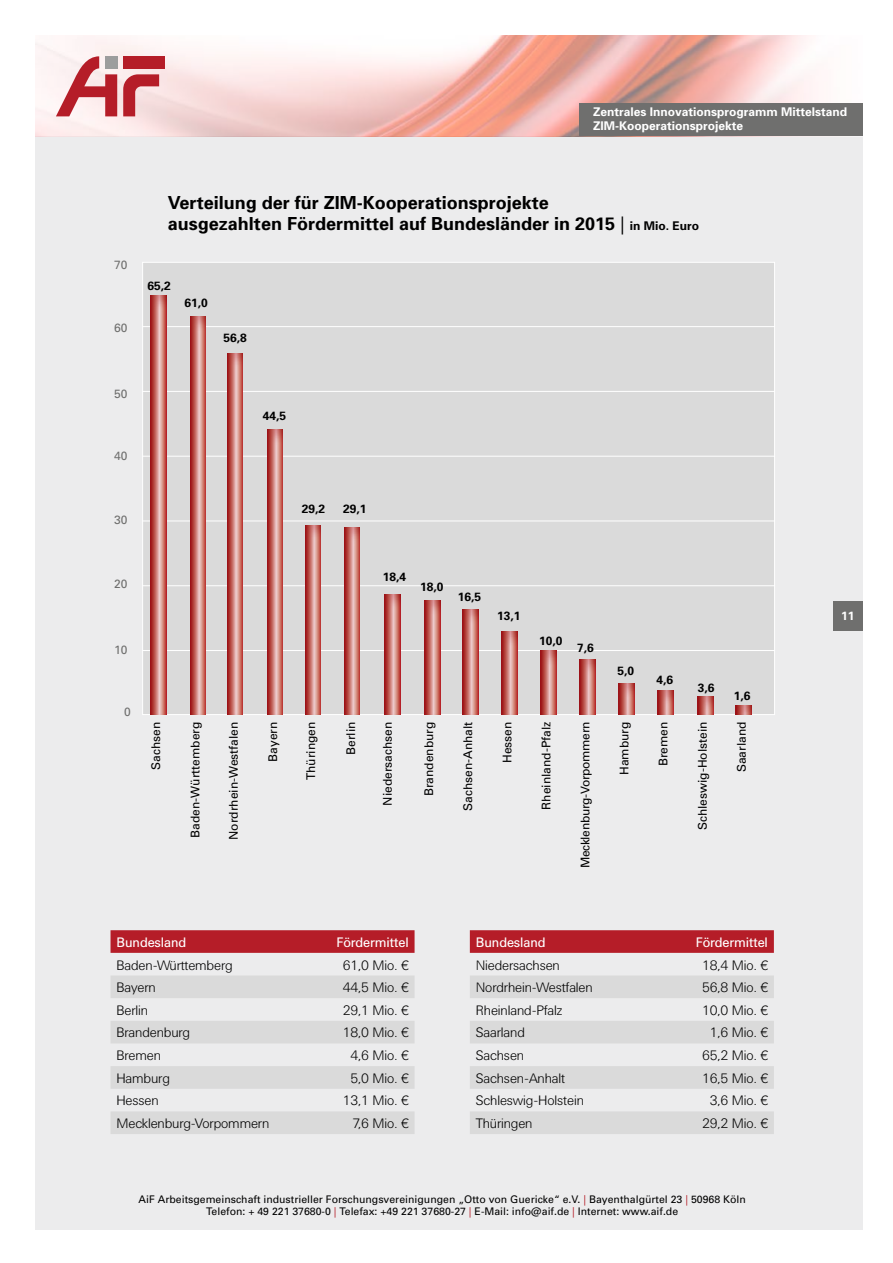
<style>
.page{position:relative;width:893px;height:1263px;background:#fff}
.page>*{position:absolute;margin:0;border:0;box-sizing:border-box;transform-origin:0 0}
.t1{font:700 18px/21px "Univers";color:#000}
.t2{font:300 13.5px "UN11";color:#000}
.t3{font:13.5px "UN11";color:#fff}
.t4{font:12px "Univers";color:#000}
.t5{font:700 12px/14.4px "Univers";color:#fff}
.t6{font:700 12px "Univers";color:#000}
.t7{font:12px "Univers";letter-spacing:-.025em;color:#000}
.t8{font:12px "Univers";color:#6f6f6e}
.t9{font:10.5px/12.6px "Univers";color:#000;text-align:center}
.s1{font-weight:400}
.s2{font-size:12px}
.s3{font-family:"Helvetica Neue LT Std"}
.s4{color:#b51d28}
</style>
<div class="page">
<div style="left:36px;top:136px;width:827px;height:1094px;background:#ececed"></div>
<img style="left:36px;top:35px;width:777px;height:101px">
<div style="left:123px;top:56px;width:42px;height:12px;background:#b51d28"></div>
<svg style="left:56px;top:56px;width:61px;height:60px"></svg>
<div style="left:105px;top:56px;width:12px;height:12px;background:#9c9d9d"></div>
<svg style="left:123px;top:74px;width:36px;height:42px;background:#d58085"></svg>
<div style="left:833px;top:601px;width:30px;height:29px;background:#6f6f6e"></div>
<div style="left:579px;top:103px;width:284px;height:33px;background:#6f6f6e"></div>
<svg style="left:111px;top:930px;width:304px;height:23px;background:#b5202b"></svg>
<svg style="left:111px;top:976px;width:304px;height:158px;fill:#dadada"></svg>
<svg style="left:470px;top:930px;width:304px;height:23px;background:#b5202b"></svg>
<svg style="left:470px;top:976px;width:304px;height:158px;fill:#dadada"></svg>
<div style="left:142px;top:262px;width:633px;height:453px;background:#dadada;border:1px solid #fff"></div>
<div style="left:125px;top:277px;width:651px;height:438px;background:#b51d28;opacity:.5"></div>
<p class="t5" style="left:593px;top:104px;width:256px">Zentrales Innovationsprogramm Mittelstand<br>ZIM-Kooperationsprojekte</p>
<p class="t8" style="left:114px;top:258px;width:15px">70</p>
<p class="t8" style="left:114px;top:321px;width:15px">60</p>
<p class="t8" style="left:114px;top:387px;width:15px">50</p>
<p class="t8" style="left:114px;top:449px;width:15px">40</p>
<p class="t8" style="left:114px;top:513px;width:15px">30</p>
<h1 class="t1" style="left:168px;top:192px;width:533px">Verteilung der für ZIM-Kooperationsprojekte<br>ausgezahlten Fördermittel auf Bundesländer in 2015 <span class="s1">|</span> <span class="s2">in Mio. Euro</span></h1>
<p class="t6" style="left:147px;top:279px;width:25px">65,2</p>
<p class="t6" style="left:185px;top:295px;width:25px">61,0</p>
<p class="t6" style="left:224px;top:331px;width:25px">56,8</p>
<p class="t6" style="left:263px;top:408px;width:25px">44,5</p>
<p class="t6" style="left:302px;top:502px;width:25px">29,2</p>
<p class="t6" style="left:343px;top:502px;width:25px">29,1</p>
<p class="t8" style="left:114px;top:577px;width:15px">20</p>
<p class="t8" style="left:114px;top:642px;width:15px">10</p>
<p class="t8" style="left:124px;top:704px;width:8px">0</p>
<p class="t6" style="left:383px;top:570px;width:25px">18,4</p>
<p class="t6" style="left:420px;top:579px;width:25px">18,0</p>
<p class="t6" style="left:458px;top:590px;width:25px">16,5</p>
<p class="t6" style="left:497px;top:609px;width:25px">13,1</p>
<p class="t6" style="left:539px;top:633px;width:25px">10,0</p>
<p class="t6" style="left:577px;top:640px;width:18px">7,6</p>
<p class="t6" style="left:617px;top:663px;width:18px">5,0</p>
<p class="t6" style="left:656px;top:672px;width:18px">4,6</p>
<p class="t6" style="left:698px;top:680px;width:18px">3,6</p>
<p class="t6" style="left:734px;top:689px;width:18px">1,6</p>
<p class="t4" style="left:380px;top:806px;width:86px;rotate:-90deg">Niedersachsen</p>
<p class="t4" style="left:461px;top:811px;width:91px;rotate:-90deg">Sachsen-Anhalt</p>
<p class="t4" style="left:500px;top:763px;width:43px;rotate:-90deg">Hessen</p>
<p class="t4" style="left:539px;top:810px;width:90px;rotate:-90deg">Rheinland-Pfalz</p>
<p class="t7" style="left:578px;top:868px;width:148px;rotate:-90deg">Mecklenburg-Vorpommern</p>
<p class="t4" style="left:617px;top:775px;width:55px;rotate:-90deg">Hamburg</p>
<p class="t4" style="left:656px;top:766px;width:46px;rotate:-90deg">Bremen</p>
<p class="t4" style="left:695px;top:830px;width:110px;rotate:-90deg">Schleswig-Holstein</p>
<p class="t4" style="left:734px;top:772px;width:52px;rotate:-90deg">Saarland</p>
<p class="t4" style="left:149px;top:770px;width:50px;rotate:-90deg">Sachsen</p>
<p class="t4" style="left:188px;top:838px;width:118px;rotate:-90deg">Baden-Württemberg</p>
<p class="t4" style="left:227px;top:840px;width:120px;rotate:-90deg">Nordrhein-Westfalen</p>
<p class="t4" style="left:266px;top:762px;width:42px;rotate:-90deg">Bayern</p>
<p class="t4" style="left:304px;top:780px;width:60px;rotate:-90deg">Thüringen</p>
<p class="t4" style="left:344px;top:755px;width:35px;rotate:-90deg">Berlin</p>
<p class="t4" style="left:422px;top:796px;width:76px;rotate:-90deg">Brandenburg</p>
<p class="t3" style="left:117px;top:934px;width:71px">Bundesland</p>
<p class="t3" style="left:337px;top:934px;width:73px">Fördermittel</p>
<p class="t2" style="left:117px;top:957px;width:117px">Baden-Württemberg</p>
<p class="t2" style="left:343px;top:957px;width:67px">61,0 Mio. <span class="s3">€</span></p>
<p class="t2" style="left:117px;top:980px;width:41px">Bayern</p>
<p class="t2" style="left:343px;top:980px;width:67px">44,5 Mio. <span class="s3">€</span></p>
<p class="t2" style="left:117px;top:1002px;width:33px">Berlin</p>
<p class="t2" style="left:343px;top:1002px;width:67px">29,1 Mio. <span class="s3">€</span></p>
<p class="t2" style="left:117px;top:1025px;width:75px">Brandenburg</p>
<p class="t2" style="left:343px;top:1025px;width:67px">18,0 Mio. <span class="s3">€</span></p>
<p class="t2" style="left:117px;top:1048px;width:46px">Bremen</p>
<p class="t2" style="left:350px;top:1048px;width:60px">4,6 Mio. <span class="s3">€</span></p>
<p class="t2" style="left:116px;top:1070px;width:55px">Hamburg</p>
<p class="t2" style="left:350px;top:1070px;width:60px">5,0 Mio. <span class="s3">€</span></p>
<p class="t2" style="left:116px;top:1093px;width:44px">Hessen</p>
<p class="t2" style="left:343px;top:1093px;width:67px">13,1 Mio. <span class="s3">€</span></p>
<p class="t2" style="left:116px;top:1116px;width:154px">Mecklenburg-Vorpommern</p>
<p class="t2" style="left:352px;top:1116px;width:58px">7,6 Mio. <span class="s3">€</span></p>
<p class="t3" style="left:476px;top:934px;width:71px">Bundesland</p>
<p class="t3" style="left:696px;top:934px;width:73px">Fördermittel</p>
<p class="t2" style="left:476px;top:957px;width:85px">Niedersachsen</p>
<p class="t2" style="left:702px;top:957px;width:67px">18,4 Mio. <span class="s3">€</span></p>
<p class="t2" style="left:476px;top:980px;width:118px">Nordrhein-Westfalen</p>
<p class="t2" style="left:702px;top:980px;width:67px">56,8 Mio. <span class="s3">€</span></p>
<p class="t2" style="left:476px;top:1002px;width:88px">Rheinland-Pfalz</p>
<p class="t2" style="left:702px;top:1002px;width:67px">10,0 Mio. <span class="s3">€</span></p>
<p class="t2" style="left:476px;top:1025px;width:50px">Saarland</p>
<p class="t2" style="left:710px;top:1025px;width:60px">1,6 Mio. <span class="s3">€</span></p>
<p class="t2" style="left:476px;top:1048px;width:50px">Sachsen</p>
<p class="t2" style="left:702px;top:1048px;width:67px">65,2 Mio. <span class="s3">€</span></p>
<p class="t2" style="left:476px;top:1070px;width:91px">Sachsen-Anhalt</p>
<p class="t2" style="left:702px;top:1070px;width:67px">16,5 Mio. <span class="s3">€</span></p>
<p class="t2" style="left:476px;top:1093px;width:109px">Schleswig-Holstein</p>
<p class="t2" style="left:710px;top:1093px;width:60px">3,6 Mio. <span class="s3">€</span></p>
<p class="t2" style="left:476px;top:1116px;width:58px">Thüringen</p>
<p class="t2" style="left:702px;top:1116px;width:67px">29,2 Mio. <span class="s3">€</span></p>
<p class="t9" style="left:139px;top:1193px;width:609px">AiF Arbeitsgemeinschaft industrieller Forschungsvereinigungen „Otto von Guericke“ e.V. <span class="s4">|</span> Bayenthalgürtel 23 <span class="s4">|</span> 50968 Köln<br>Telefon: + 49 221 37680-0 <span class="s4">|</span> Telefax: +49 221 37680-27 <span class="s4">|</span> E-Mail: info@aif.de <span class="s4">|</span> Internet: www.aif.de</p>
<p class="t5" style="left:841px;top:608px;width:15px">11</p>
</div>
